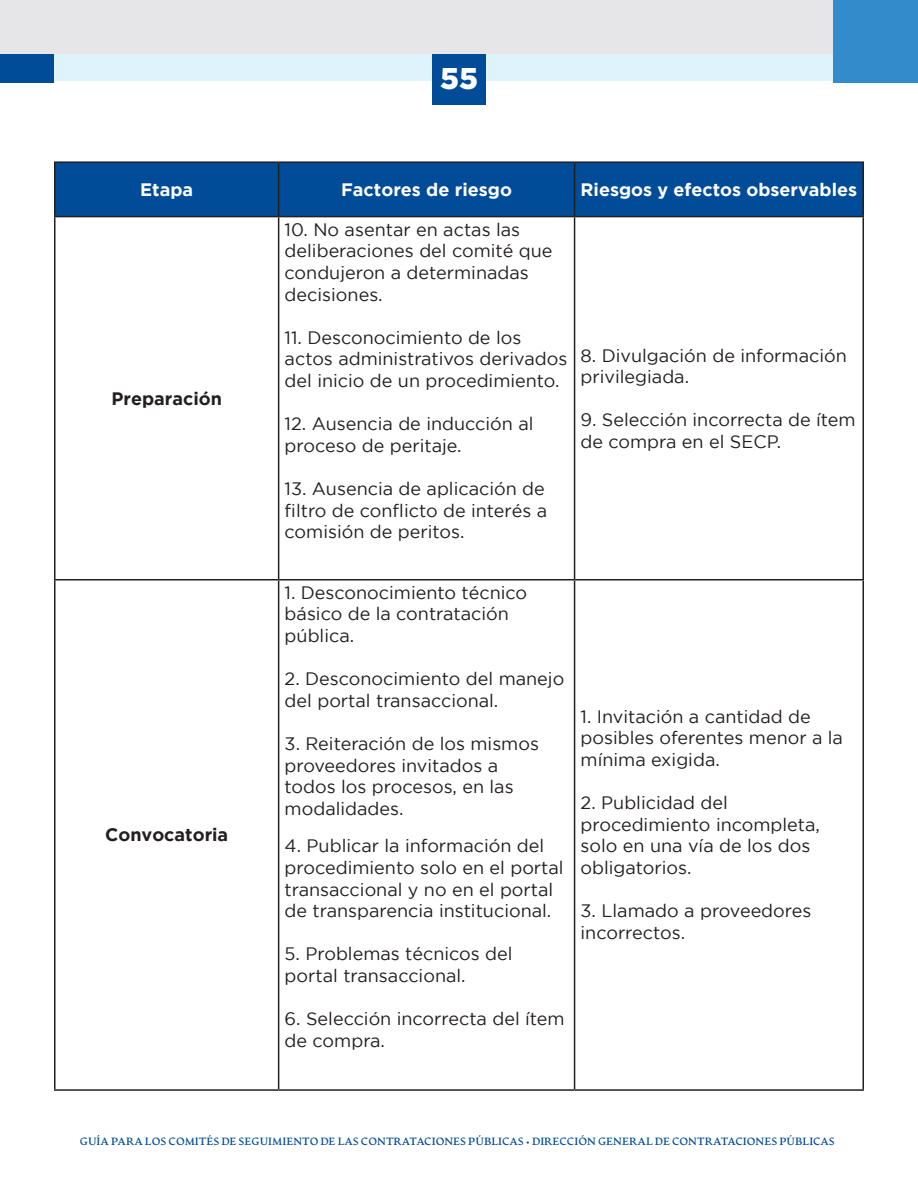
<style>
.page{position:relative;width:918px;height:1188px;background:#fff}
.page>*{position:absolute;margin:0;border:0;box-sizing:border-box;transform-origin:0 0}
.t1{font:900 30px "Gotham";color:#fff}
.t2{font:18px/21.6px "Gotham";color:#231f20}
.t3{font:700 18px "Gotham";color:#fff}
.t4{font:700 18px "Gotham";color:#231f20}
.t5{font:700 10.5px "Artifex CF";color:#014c98}
</style>
<div class="page">
<div style="left:0;top:0;width:834px;height:54px;background:#e6e6e8"></div>
<div style="left:54px;top:54px;width:810px;height:27px;background:#def3fc"></div>
<div style="left:834px;top:0;width:84px;height:82px;background:#328ccb"></div>
<div style="left:0;top:54px;width:54px;height:28px;background:#014c98"></div>
<div style="left:432px;top:54px;width:54px;height:51px;background:#014c98"></div>
<div style="left:56px;top:163px;width:806px;height:53px;background:#014c98"></div>
<hr style="left:54px;top:217px;width:2px;height:362px;background:#231f20">
<hr style="left:278px;top:217px;width:1px;height:362px;background:#231f20">
<hr style="left:574px;top:217px;width:1px;height:362px;background:#231f20">
<hr style="left:862px;top:217px;width:2px;height:362px;background:#231f20">
<hr style="left:54px;top:579px;width:225px;height:1px;background:#231f20">
<hr style="left:54px;top:580px;width:2px;height:509px;background:#231f20">
<hr style="left:279px;top:579px;width:296px;height:1px;background:#231f20">
<hr style="left:278px;top:580px;width:1px;height:509px;background:#231f20">
<hr style="left:575px;top:579px;width:289px;height:1px;background:#231f20">
<hr style="left:574px;top:580px;width:1px;height:509px;background:#231f20">
<hr style="left:862px;top:580px;width:2px;height:509px;background:#231f20">
<hr style="left:54px;top:1089px;width:225px;height:2px;background:#231f20">
<hr style="left:279px;top:1089px;width:296px;height:2px;background:#231f20">
<hr style="left:575px;top:1089px;width:289px;height:2px;background:#231f20">
<hr style="left:54px;top:163px;width:2px;height:53px;background:#231f20">
<hr style="left:54px;top:161px;width:225px;height:2px;background:#231f20">
<hr style="left:279px;top:161px;width:296px;height:2px;background:#231f20">
<hr style="left:575px;top:161px;width:289px;height:2px;background:#231f20">
<hr style="left:278px;top:163px;width:1px;height:53px;background:#231f20">
<hr style="left:574px;top:163px;width:1px;height:53px;background:#231f20">
<hr style="left:862px;top:163px;width:2px;height:53px;background:#231f20">
<hr style="left:54px;top:216px;width:225px;height:1px;background:#231f20">
<hr style="left:279px;top:216px;width:296px;height:1px;background:#231f20">
<hr style="left:575px;top:216px;width:289px;height:1px;background:#231f20">
<h1 class="t1" style="left:440px;top:61px;width:39px">55</h1>
<p class="t3" style="left:140px;top:179px;width:54px">Etapa</p>
<p class="t3" style="left:341px;top:179px;width:172px">Factores de riesgo</p>
<p class="t3" style="left:581px;top:179px;width:278px">Riesgos y efectos observables</p>
<p class="t4" style="left:111px;top:388px;width:112px">Preparación</p>
<p class="t4" style="left:105px;top:825px;width:125px">Convocatoria</p>
<p class="t2" style="left:285px;top:218px;width:269px">10. No asentar en actas las deliberaciones del comité que condujeron a determinadas decisiones.</p>
<p class="t2" style="left:285px;top:326px;width:284px">11. Desconocimiento de los actos administrativos derivados del inicio de un procedimiento.</p>
<p class="t2" style="left:285px;top:413px;width:250px">12. Ausencia de inducción al proceso de peritaje.</p>
<p class="t2" style="left:285px;top:478px;width:264px">13. Ausencia de aplicación de filtro de conflicto de interés a comisión de peritos.</p>
<p class="t2" style="left:581px;top:344px;width:268px">8. Divulgación de información privilegiada.</p>
<p class="t2" style="left:581px;top:409px;width:277px">9. Selección incorrecta de ítem de compra en el SECP.</p>
<p class="t2" style="left:285px;top:581px;width:244px">1. Desconocimiento técnico básico de la contratación pública.</p>
<p class="t2" style="left:285px;top:668px;width:281px">2. Desconocimiento del manejo del portal transaccional.</p>
<p class="t2" style="left:285px;top:733px;width:256px">3. Reiteración de los mismos proveedores invitados a todos los procesos, en las modalidades.</p>
<p class="t2" style="left:285px;top:835px;width:281px">4. Publicar la información del procedimiento solo en el portal transaccional y no en el portal de transparencia institucional.</p>
<p class="t2" style="left:285px;top:943px;width:229px">5. Problemas técnicos del portal transaccional.</p>
<p class="t2" style="left:285px;top:1008px;width:282px">6. Selección incorrecta del ítem de compra.</p>
<p class="t2" style="left:581px;top:705px;width:264px">1. Invitación a cantidad de posibles oferentes menor a la mínima exigida.</p>
<p class="t2" style="left:581px;top:792px;width:241px">2. Publicidad del procedimiento incompleta, solo en una vía de los dos obligatorios.</p>
<p class="t2" style="left:581px;top:900px;width:232px">3. Llamado a proveedores incorrectos.</p>
<p class="t5" style="left:80px;top:1135px;width:757px">GUÍA PARA LOS COMITÉS DE SEGUIMIENTO DE LAS CONTRATACIONES PÚBLICAS • DIRECCIÓN GENERAL DE CONTRATACIONES PÚBLICAS</p>
</div>
